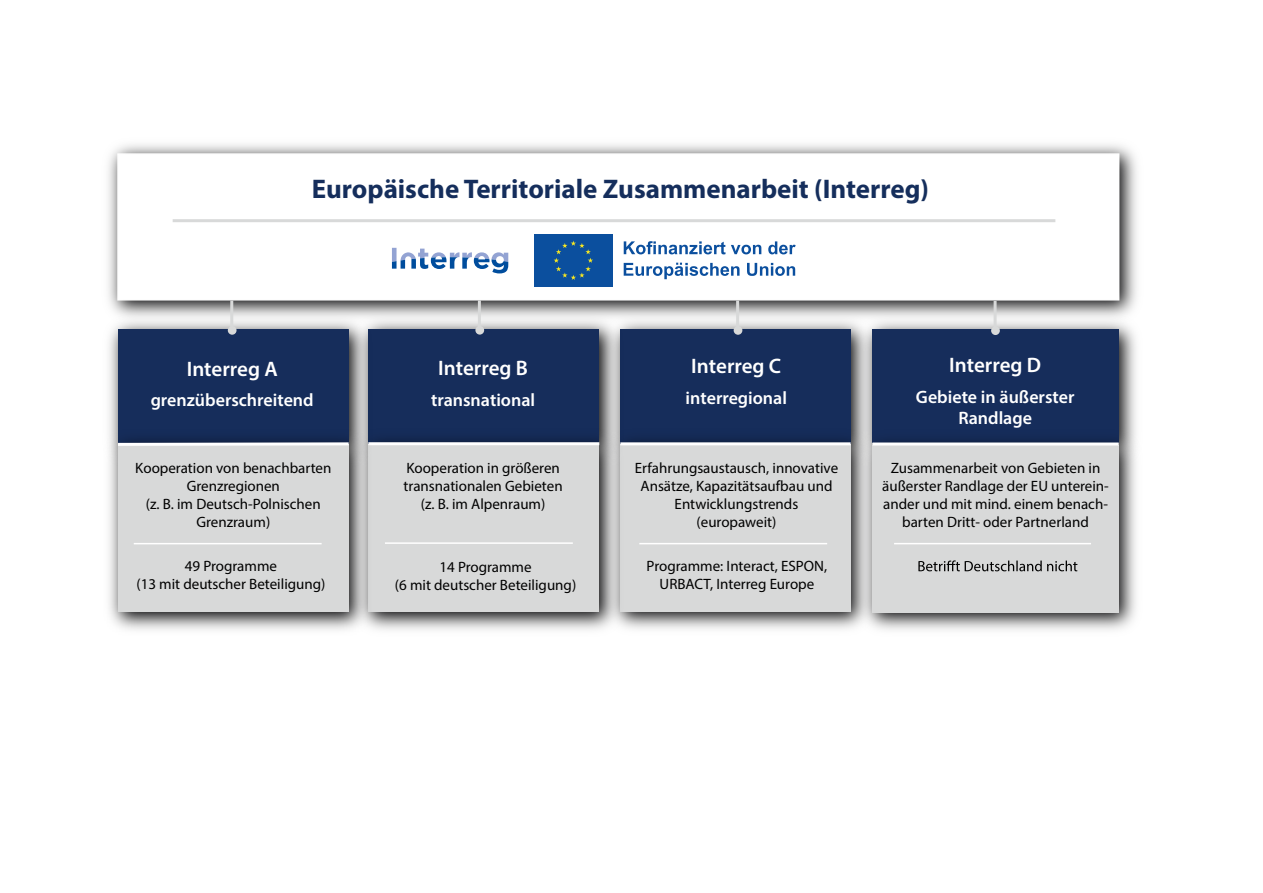
<style>
.page{position:relative;width:1263px;height:893px;background:#fff}
.page>*{position:absolute;margin:0;border:0;box-sizing:border-box;transform-origin:0 0}
.t1{font:700 27px "Myriad Pro";color:#152e5c}
.t2{font:600 21px "Myriad Pro";color:#fff}
.t3{font:600 18px/21.6px "Myriad Pro";color:#fff;text-align:center}
.t4{font:15px/18px "Myriad Pro";color:#000;text-align:center}
</style>
<div class="page">
<div style="left:620px;top:329px;width:231px;height:115px;background:#162d5b"></div>
<img style="left:626px;top:425px;width:228px;height:204px">
<div style="left:620px;top:444px;width:231px;height:168px;background:#d8d9d9"></div>
<hr style="left:639px;top:543px;width:188px;height:1px;background:#fff">
<hr style="left:620px;top:442px;width:231px;height:3px;background:#fff">
<img style="left:376px;top:327px;width:250px;height:99px">
<div style="left:368px;top:329px;width:231px;height:115px;background:#162d5b"></div>
<img style="left:375px;top:426px;width:251px;height:204px">
<div style="left:368px;top:444px;width:231px;height:168px;background:#d8d9d9"></div>
<hr style="left:385px;top:542px;width:188px;height:2px;background:#fff">
<hr style="left:368px;top:442px;width:231px;height:3px;background:#fff">
<img style="left:108px;top:144px;width:1029px;height:183px">
<div style="left:117px;top:153px;width:1002px;height:148px;background:#fff;border:2px solid #fff"></div>
<img style="left:108px;top:311px;width:268px;height:132px">
<div style="left:118px;top:329px;width:231px;height:115px;background:#162d5b"></div>
<img style="left:108px;top:425px;width:267px;height:205px">
<div style="left:118px;top:444px;width:231px;height:168px;background:#d8d9d9"></div>
<img style="left:854px;top:311px;width:283px;height:115px">
<div style="left:872px;top:330px;width:247px;height:113px;background:#162d5b"></div>
<div style="left:533px;top:233px;width:81px;height:55px;background:#0b4f9e"></div>
<svg style="left:554px;top:241px;width:39px;height:39px"></svg>
<svg style="left:624px;top:241px;width:101px;height:13px"></svg>
<svg style="left:731px;top:245px;width:30px;height:9px"></svg>
<svg style="left:768px;top:241px;width:28px;height:13px"></svg>
<svg style="left:624px;top:263px;width:115px;height:16px"></svg>
<svg style="left:747px;top:263px;width:48px;height:13px"></svg>
<svg style="left:392px;top:248px;width:116px;height:25px"></svg>
<hr style="left:173px;top:219px;width:882px;height:3px;background:#d8d9d9">
<hr style="left:230px;top:301px;width:3px;height:32px;background:#d8d9d9">
<div style="left:228px;top:326px;width:9px;height:9px;background:#d8d9d9;border-radius:50%"></div>
<hr style="left:478px;top:300px;width:3px;height:33px;background:#d8d9d9">
<div style="left:475px;top:326px;width:9px;height:9px;background:#d8d9d9;border-radius:50%"></div>
<hr style="left:736px;top:301px;width:3px;height:32px;background:#d8d9d9">
<div style="left:734px;top:326px;width:8px;height:9px;background:#d8d9d9;border-radius:50%"></div>
<hr style="left:993px;top:301px;width:3px;height:32px;background:#d8d9d9">
<div style="left:991px;top:326px;width:9px;height:9px;background:#d8d9d9;border-radius:50%"></div>
<hr style="left:134px;top:543px;width:188px;height:1px;background:#fff">
<svg style="left:115px;top:441px;width:237px;height:6px"></svg>
<img style="left:854px;top:426px;width:282px;height:204px">
<div style="left:872px;top:445px;width:247px;height:168px;background:#d8d9d9"></div>
<hr style="left:872px;top:442px;width:247px;height:3px;background:#fff">
<hr style="left:894px;top:543px;width:197px;height:1px;background:#fff">
<svg style="left:918px;top:560px;width:159px;height:11px"></svg>
<p class="t1" style="left:312px;top:172px;width:619px">Europäische Territoriale Zusammenarbeit (Interreg)</p>
<p class="t2" style="left:187px;top:355px;width:93px">Interreg A</p>
<p class="t3" style="left:151px;top:389px;width:164px">grenzüberschreitend</p>
<p class="t4" style="left:135px;top:459px;width:198px">Kooperation von benachbarten<br>Grenzregionen<br>(z. B. im Deutsch-Polnischen<br>Grenzraum)</p>
<p class="t4" style="left:136px;top:556px;width:191px">49 Programme<br>(13 mit deutscher Beteiligung)</p>
<p class="t2" style="left:438px;top:355px;width:91px">Interreg B</p>
<p class="t3" style="left:431px;top:388px;width:106px">transnational</p>
<p class="t4" style="left:403px;top:459px;width:161px">Kooperation in größeren transnationalen Gebieten (z. B. im Alpenraum)</p>
<p class="t2" style="left:691px;top:353px;width:92px">Interreg C</p>
<p class="t3" style="left:686px;top:386px;width:103px">interregional</p>
<p class="t4" style="left:635px;top:459px;width:205px">Erfahrungsaustausch, innovative<br>Ansätze, Kapazitätsaufbau und<br>Entwicklungstrends (europaweit)</p>
<p class="t4" style="left:395px;top:558px;width:183px">14 Programme<br>(6 mit deutscher Beteiligung)</p>
<p class="t4" style="left:647px;top:557px;width:182px">Programme: Interact, ESPON,<br>URBACT, Interreg Europe</p>
<p class="t2" style="left:949px;top:352px;width:94px">Interreg D</p>
<p class="t3" style="left:916px;top:386px;width:160px">Gebiete in äußerster<br>Randlage</p>
<p class="t4" style="left:882px;top:459px;width:228px">Zusammenarbeit von Gebieten in äußerster Randlage der EU unterein&shy;ander und mit mind. einem benach&shy;barten Dritt- oder Partnerland</p>
</div>
